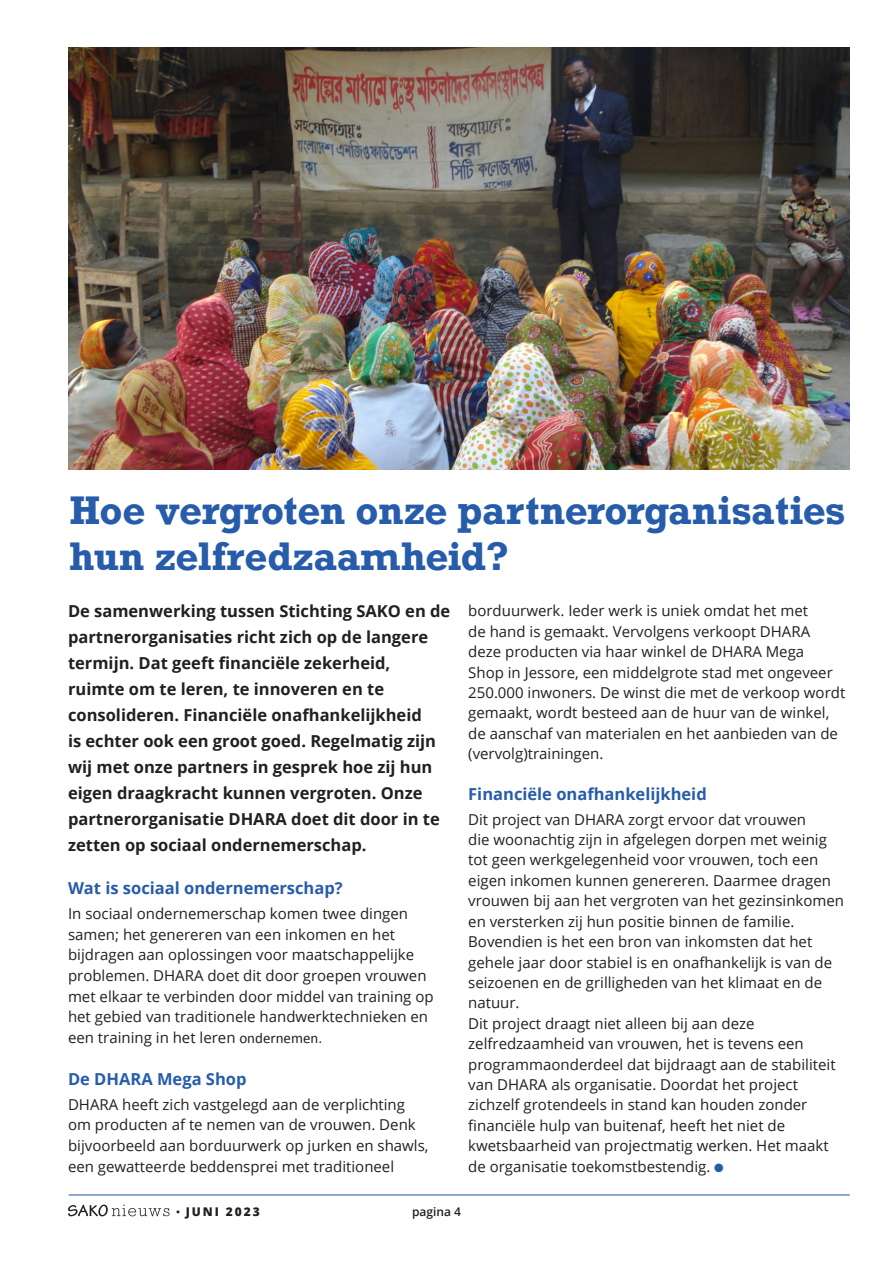
<style>
.page{position:relative;width:893px;height:1263px;background:#fff}
.page>*{position:absolute;margin:0;border:0;box-sizing:border-box;transform-origin:0 0}
.t1{font:700 37.5px/46.5px "Rockwell";color:#275caa}
.t2{font:700 16.5px/26px "Open Sans";color:#231f20}
.t3{font:700 16.5px "Open Sans";color:#275caa}
.t4{font:15px/20.4px "Open Sans";color:#231f20}
.t5{font:800 12px "Open Sans";letter-spacing:.16em;color:#231f20}
.t6{font:600 12px "Open Sans";color:#231f20}
.s1{font-family:"Calibri"}
.s2{color:#275caa}
.s3{font-family:"Rockwell Std";font-weight:300}
</style>
<div class="page">
<hr style="left:69px;top:1194px;width:780px;height:1px;background:#275caa">
<svg style="left:68px;top:1204px;width:101px;height:12px"></svg>
<img style="left:68px;top:47px;width:781px;height:423px">
<p class="t1" style="left:69px;top:486px;width:777px">Hoe vergroten onze partnerorganisaties hun zelfredzaamheid?</p>
<p class="t2" style="left:68px;top:598px;width:384px">De samenwerking tussen Stichting SAKO en de partnerorganisaties richt zich op de langere termijn. Dat geeft financiële zekerheid, ruimte om te leren, te innoveren en te consolideren. Financiële onafhankelijkheid<br>is echter ook een groot goed. Regelmatig zijn wij met onze partners in gesprek hoe zij hun eigen draagkracht kunnen vergroten. Onze partnerorganisatie DHARA doet dit door in te zetten op sociaal ondernemerschap.</p>
<p class="t3" style="left:68px;top:876px;width:276px">Wat is sociaal ondernemerschap?</p>
<p class="t4" style="left:68px;top:903px;width:367px">In sociaal ondernemerschap komen twee dingen samen; het genereren van een inkomen en het bijdragen aan oplossingen voor maatschappelijke problemen. DHARA doet dit door groepen vrouwen met elkaar te verbinden door middel van training op het gebied van traditionele handwerktechnieken en een training in het leren <span class="s1">ondernemen.</span></p>
<p class="t3" style="left:68px;top:1067px;width:180px">De DHARA Mega Shop</p>
<p class="t4" style="left:68px;top:1093px;width:362px">DHARA heeft zich vastgelegd aan de verplichting om producten af te nemen van de vrouwen. Denk bijvoorbeeld aan borduurwerk op jurken en shawls, een gewatteerde beddensprei met traditioneel</p>
<p class="t4" style="left:468px;top:600px;width:379px">borduurwerk. Ieder werk is uniek omdat het met<br>de hand is gemaakt. Vervolgens verkoopt DHARA deze producten via haar winkel de DHARA Mega<br>Shop in Jessore, een middelgrote stad met ongeveer 250.000 inwoners. De winst die met de verkoop wordt gemaakt, wordt besteed aan de huur van de winkel, de aanschaf van materialen en het aanbieden van de (vervolg)trainingen.</p>
<p class="t3" style="left:468px;top:782px;width:240px">Financiële onafhankelijkheid</p>
<p class="t4" style="left:468px;top:809px;width:377px">Dit project van DHARA zorgt ervoor dat vrouwen<br>die woonachtig zijn in afgelegen dorpen met weinig tot geen werkgelegenheid voor vrouwen, toch een eigen inkomen kunnen genereren. Daarmee dragen vrouwen bij aan het vergroten van het gezinsinkomen en versterken zij hun positie binnen de familie.<br>Bovendien is het een bron van inkomsten dat het gehele jaar door stabiel is en onafhankelijk is van de seizoenen en de grilligheden van het klimaat en de natuur.</p>
<p class="t4" style="left:468px;top:1013px;width:369px">Dit project draagt niet alleen bij aan deze zelfredzaamheid van vrouwen, het is tevens een programmaonderdeel dat bijdraagt aan de stabiliteit van DHARA als organisatie. Doordat het project zichzelf grotendeels in stand kan houden zonder financiële hulp van buitenaf, heeft het niet de kwetsbaarheid van projectmatig werken. Het maakt</p>
<p class="t4" style="left:468px;top:1155px;width:257px">de organisatie toekomstbestendig. <span class="s2">●</span></p>
<p class="t5" style="left:175px;top:1203px;width:86px"><span class="s3">•</span> JUNI 2023</p>
<p class="t6" style="left:412px;top:1203px;width:51px">pagina 4</p>
</div>
